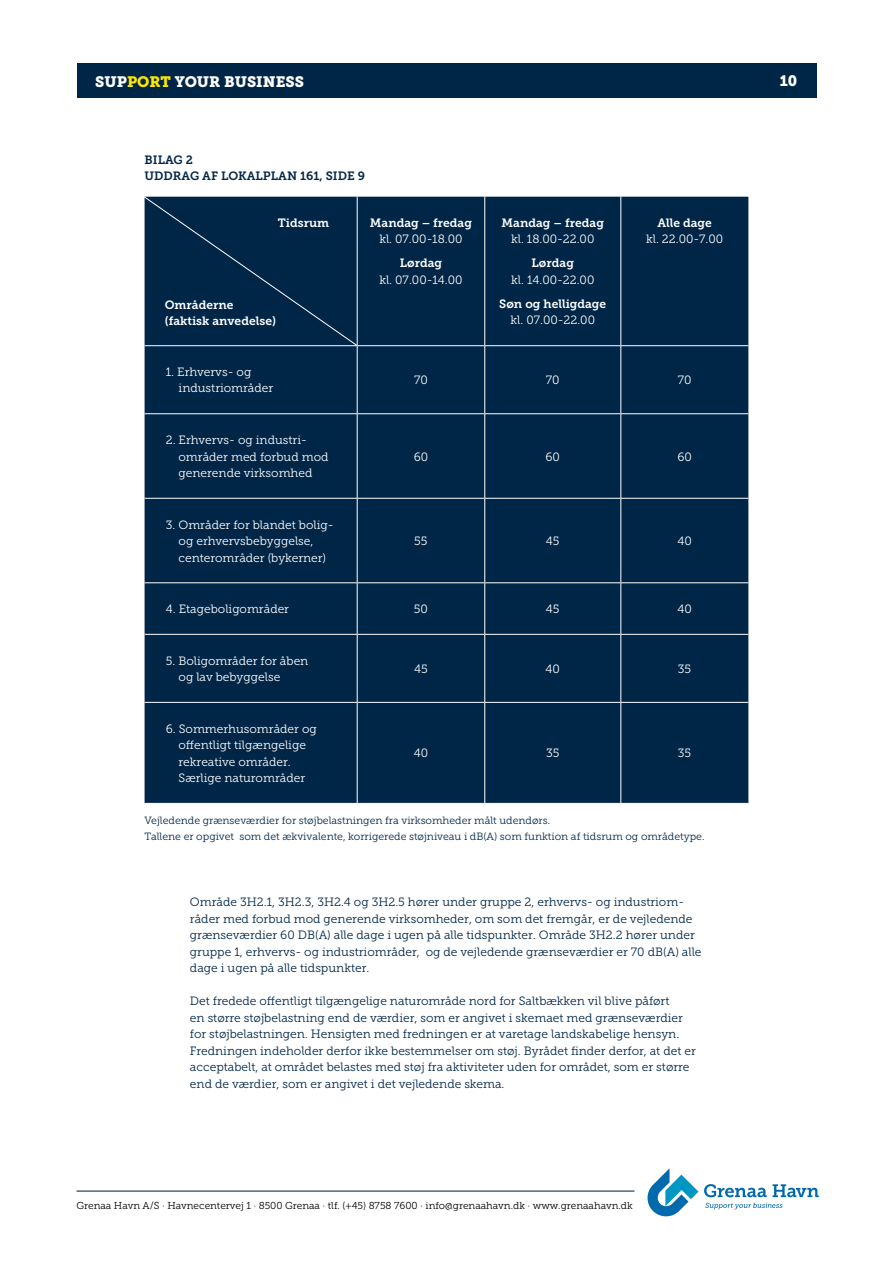
<style>
.page{position:relative;width:893px;height:1263px;background:#fff}
.page>*{position:absolute;margin:0;border:0;box-sizing:border-box;transform-origin:0 0}
.t1{font:15px "Museo Slab 900";color:#fff}
.t2{font:12px/16.5px "Museo Slab 300";color:#002647}
.t3{font:12px/16.5px "Museo Slab 300";color:#fff}
.t4{font:12px/16.5px "Museo Slab 700";color:#fff}
.t5{font:12px/16.5px "Museo Slab 700";color:#002647}
.t6{font:10.5px/16.5px "Museo Slab 300";color:#002647}
.t7{font:10.05px "Museo Slab 300";color:#000}
.s1{color:#ffe600}
</style>
<div class="page">
<hr style="left:77px;top:1190px;width:557px;height:1px;background:#002647">
<div style="left:77px;top:64px;width:739px;height:34px;background:#002647"></div>
<svg style="left:704px;top:1184px;width:115px;height:13px"></svg>
<svg style="left:705px;top:1203px;width:78px;height:6px"></svg>
<svg style="left:647px;top:1168px;width:51px;height:48px"></svg>
<div style="left:145px;top:197px;width:603px;height:606px;background:#002647"></div>
<hr style="left:484px;top:197px;width:1px;height:148px;background:#fff">
<hr style="left:620px;top:197px;width:1px;height:148px;background:#fff">
<hr style="left:357px;top:345px;width:128px;height:1px;background:#fff">
<hr style="left:357px;top:346px;width:1px;height:67px;background:#fff">
<hr style="left:485px;top:345px;width:136px;height:1px;background:#fff">
<hr style="left:484px;top:346px;width:1px;height:67px;background:#fff">
<hr style="left:621px;top:345px;width:127px;height:1px;background:#fff">
<hr style="left:620px;top:346px;width:1px;height:67px;background:#fff">
<hr style="left:145px;top:413px;width:212px;height:1px;background:#fff">
<hr style="left:357px;top:413px;width:128px;height:1px;background:#fff">
<hr style="left:357px;top:414px;width:1px;height:84px;background:#fff">
<hr style="left:485px;top:413px;width:136px;height:1px;background:#fff">
<hr style="left:484px;top:414px;width:1px;height:84px;background:#fff">
<hr style="left:621px;top:413px;width:127px;height:1px;background:#fff">
<hr style="left:620px;top:414px;width:1px;height:84px;background:#fff">
<hr style="left:145px;top:498px;width:212px;height:1px;background:#fff">
<hr style="left:357px;top:498px;width:128px;height:1px;background:#fff">
<hr style="left:357px;top:499px;width:1px;height:83px;background:#fff">
<hr style="left:485px;top:498px;width:136px;height:1px;background:#fff">
<hr style="left:484px;top:499px;width:1px;height:83px;background:#fff">
<hr style="left:621px;top:498px;width:127px;height:1px;background:#fff">
<hr style="left:620px;top:499px;width:1px;height:83px;background:#fff">
<hr style="left:145px;top:582px;width:212px;height:1px;background:#fff">
<hr style="left:357px;top:582px;width:128px;height:1px;background:#fff">
<hr style="left:357px;top:583px;width:1px;height:51px;background:#fff">
<hr style="left:485px;top:582px;width:136px;height:1px;background:#fff">
<hr style="left:484px;top:583px;width:1px;height:51px;background:#fff">
<hr style="left:621px;top:582px;width:127px;height:1px;background:#fff">
<hr style="left:620px;top:583px;width:1px;height:51px;background:#fff">
<hr style="left:145px;top:634px;width:212px;height:1px;background:#fff">
<hr style="left:357px;top:634px;width:128px;height:1px;background:#fff">
<hr style="left:357px;top:635px;width:1px;height:67px;background:#fff">
<hr style="left:485px;top:634px;width:136px;height:1px;background:#fff">
<hr style="left:484px;top:635px;width:1px;height:67px;background:#fff">
<hr style="left:621px;top:634px;width:127px;height:1px;background:#fff">
<hr style="left:620px;top:635px;width:1px;height:67px;background:#fff">
<hr style="left:145px;top:702px;width:212px;height:1px;background:#fff">
<hr style="left:357px;top:702px;width:128px;height:1px;background:#fff">
<hr style="left:357px;top:703px;width:1px;height:100px;background:#fff">
<hr style="left:485px;top:702px;width:136px;height:1px;background:#fff">
<hr style="left:484px;top:703px;width:1px;height:100px;background:#fff">
<hr style="left:621px;top:702px;width:127px;height:1px;background:#fff">
<hr style="left:620px;top:703px;width:1px;height:100px;background:#fff">
<div style="left:144px;top:196px;width:214px;height:150px;background:#002647"></div>
<p class="t1" style="left:95px;top:73px;width:210px">SUP<span class="s1">PORT</span> YOUR BUSINESS</p>
<p class="t1" style="left:780px;top:72px;width:19px">10</p>
<p class="t5" style="left:145px;top:151px;width:222px">BILAG 2<br>UDDRAG AF LOKALPLAN 161, SIDE 9</p>
<p class="t4" style="left:278px;top:215px;width:53px">Tidsrum</p>
<p class="t4" style="left:165px;top:296px;width:113px">Områderne (faktisk anvedelse)</p>
<p class="t4" style="left:370px;top:215px;width:104px">Mandag – fredag</p>
<p class="t3" style="left:379px;top:231px;width:85px">kl. 07.00-18.00</p>
<p class="t4" style="left:400px;top:255px;width:44px">Lørdag</p>
<p class="t3" style="left:379px;top:272px;width:85px">kl. 07.00-14.00</p>
<p class="t4" style="left:502px;top:215px;width:104px">Mandag – fredag</p>
<p class="t3" style="left:511px;top:231px;width:85px">kl. 18.00-22.00</p>
<p class="t4" style="left:532px;top:255px;width:44px">Lørdag</p>
<p class="t3" style="left:511px;top:272px;width:85px">kl. 14.00-22.00</p>
<p class="t4" style="left:499px;top:296px;width:108px">Søn og helligdage</p>
<p class="t3" style="left:510px;top:312px;width:86px">kl. 07.00-22.00</p>
<p class="t4" style="left:657px;top:215px;width:56px">Alle dage</p>
<p class="t3" style="left:646px;top:231px;width:79px">kl. 22.00-7.00</p>
<p class="t3" style="left:179px;top:364px;width:96px;text-indent:-13px">1. Erhvervs- og industriområder</p>
<p class="t3" style="left:414px;top:372px;width:15px">70</p>
<p class="t3" style="left:546px;top:372px;width:15px">70</p>
<p class="t3" style="left:678px;top:372px;width:15px">70</p>
<p class="t3" style="left:179px;top:432px;width:152px;text-indent:-13px">2. Erhvervs- og industri&shy;områder med forbud mod generende virksomhed</p>
<p class="t3" style="left:179px;top:516px;width:157px;text-indent:-13px">3. Områder for blandet bolig&shy;og erhvervsbebyggelse, centerområder (bykerner)</p>
<p class="t3" style="left:414px;top:448px;width:16px">60</p>
<p class="t3" style="left:546px;top:448px;width:16px">60</p>
<p class="t3" style="left:677px;top:448px;width:16px">60</p>
<p class="t3" style="left:414px;top:533px;width:15px">55</p>
<p class="t3" style="left:546px;top:533px;width:15px">45</p>
<p class="t3" style="left:677px;top:533px;width:16px">40</p>
<p class="t3" style="left:166px;top:601px;width:125px">4. Etageboligområder</p>
<p class="t3" style="left:414px;top:601px;width:16px">50</p>
<p class="t3" style="left:546px;top:601px;width:15px">45</p>
<p class="t3" style="left:677px;top:601px;width:16px">40</p>
<p class="t3" style="left:179px;top:652px;width:131px;text-indent:-13px">5. Boligområder for åben og lav bebyggelse</p>
<p class="t3" style="left:414px;top:660px;width:15px">45</p>
<p class="t3" style="left:546px;top:660px;width:16px">40</p>
<p class="t3" style="left:678px;top:660px;width:15px">35</p>
<p class="t3" style="left:179px;top:720px;width:140px;text-indent:-13px">6. Sommerhusområder og offentligt tilgængelige rekreative områder.<br>Særlige naturområder</p>
<p class="t3" style="left:414px;top:745px;width:16px">40</p>
<p class="t3" style="left:546px;top:745px;width:15px">35</p>
<p class="t3" style="left:678px;top:745px;width:15px">35</p>
<p class="t6" style="left:145px;top:812px;width:561px">Vejledende grænseværdier for støjbelastningen fra virksomheder målt udendørs.<br>Tallene er opgivet som det ækvivalente, korrigerede støjniveau i dB(A) som funktion af tidsrum og områdetype.</p>
<p class="t2" style="left:190px;top:894px;width:513px">Område 3H2.1, 3H2.3, 3H2.4 og 3H2.5 hører under gruppe 2, erhvervs- og industriom&shy;råder med forbud mod generende virksomheder, om som det fremgår, er de vejledende grænseværdier 60 DB(A) alle dage i ugen på alle tidspunkter. Område 3H2.2 hører under gruppe 1, erhvervs- og industriområder, og de vejledende grænseværdier er 70 dB(A) alle dage i ugen på alle tidspunkter.</p>
<p class="t2" style="left:190px;top:993px;width:507px">Det fredede offentligt tilgængelige naturområde nord for Saltbækken vil blive påført<br>en større støjbelastning end de værdier, som er angivet i skemaet med grænseværdier for støjbelastningen. Hensigten med fredningen er at varetage landskabelige hensyn.<br>Fredningen indeholder derfor ikke bestemmelser om støj. Byrådet finder derfor, at det er acceptabelt, at området belastes med støj fra aktiviteter uden for området, som er større end de værdier, som er angivet i det vejledende skema.</p>
<p class="t7" style="left:77px;top:1200px;width:558px">Grenaa Havn A/S · Havnecentervej 1 · 8500 Grenaa · tlf. (+45) 8758 7600 · info@grenaahavn.dk · www.grenaahavn.dk</p>
</div>
